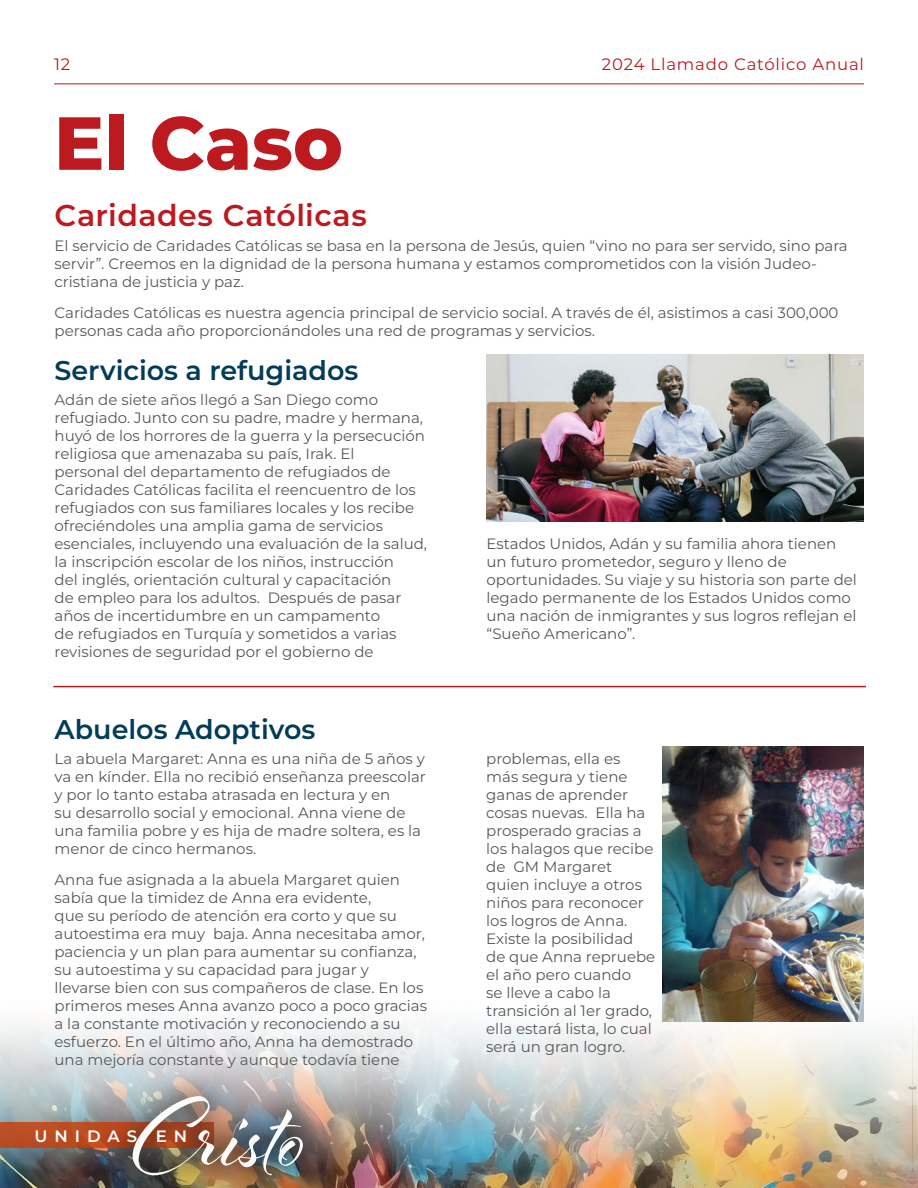
<style>
.page{position:relative;width:918px;height:1188px;background:#fff}
.page>*{position:absolute;margin:0;border:0;box-sizing:border-box;transform-origin:0 0}
.t1{font:104.85px "Al Fresco";color:#fff}
.the_Case{font:800 75px "Montserrat";color:#bd1a1f}
.sub_head{font:600 30px "Montserrat";letter-spacing:.015em;color:#bd1a1f}
.second_level_sub_head{font:600 27px "Montserrat";color:#033c58}
.t2{font:16.5px "Montserrat";letter-spacing:.05em;color:#bd1a1f}
.t3{font:600 16.5px "Montserrat";letter-spacing:.425em;color:#fff}
.small_body{font:15px/18px "Montserrat";color:#57585a}
</style>
<div class="page">
<hr style="left:54px;top:83px;width:810px;height:1px;background:#bd1a1f">
<img style="left:0;top:1021px;width:918px;height:167px">
<svg style="left:0;top:1122px;width:105px;height:25px;background:#bc4c21"></svg>
<div style="left:105px;top:1069px;width:225px;height:119px;background:#231f20;opacity:.75"></div>
<img style="left:662px;top:747px;width:202px;height:274px">
<hr style="left:53px;top:686px;width:813px;height:1px;background:#bd1a1f">
<img style="left:486px;top:354px;width:378px;height:167px">
<p class="t2" style="left:54px;top:53px;width:18px">12</p>
<p class="t2" style="left:602px;top:53px;width:264px">2024 Llamado Católico Anual</p>
<p class="the_Case" style="left:54px;top:88px;width:290px">El Caso</p>
<p class="sub_head" style="left:55px;top:194px;width:314px">Caridades Católicas</p>
<p class="small_body" style="left:55px;top:236px;width:795px">El servicio de Caridades Católicas se basa en la persona de Jesús, quien “vino no para ser servido, sino para servir”. Creemos en la dignidad de la persona humana y estamos comprometidos con la visión Judeo&shy;cristiana de justicia y paz.</p>
<p class="small_body" style="left:55px;top:303px;width:785px">Caridades Católicas es nuestra agencia principal de servicio social. A través de él, asistimos a casi 300,000 personas cada año proporcionándoles una red de programas y servicios.</p>
<p class="second_level_sub_head" style="left:55px;top:352px;width:305px">Servicios a refugiados</p>
<p class="small_body" style="left:55px;top:390px;width:374px">Adán de siete años llegó a San Diego como refugiado. Junto con su padre, madre y hermana, huyó de los horrores de la guerra y la persecución religiosa que amenazaba su país, Irak. El<br>personal del departamento de refugiados de Caridades Católicas facilita el reencuentro de los refugiados con sus familiares locales y los recibe ofreciéndoles una amplia gama de servicios esenciales, incluyendo una evaluación de la salud, la inscripción escolar de los niños, instrucción<br>del inglés, orientación cultural y capacitación<br>de empleo para los adultos. Después de pasar años de incertidumbre en un campamento<br>de refugiados en Turquía y sometidos a varias revisiones de seguridad por el gobierno de</p>
<p class="second_level_sub_head" style="left:55px;top:710px;width:262px">Abuelos Adoptivos</p>
<p class="small_body" style="left:55px;top:749px;width:373px">La abuela Margaret: Anna es una niña de 5 años y va en kínder. Ella no recibió enseñanza preescolar y por lo tanto estaba atrasada en lectura y en<br>su desarrollo social y emocional. Anna viene de una familia pobre y es hija de madre soltera, es la menor de cinco hermanos.</p>
<p class="small_body" style="left:55px;top:870px;width:374px">Anna fue asignada a la abuela Margaret quien sabía que la timidez de Anna era evidente,<br>que su período de atención era corto y que su autoestima era muy baja. Anna necesitaba amor, paciencia y un plan para aumentar su confianza, su autoestima y su capacidad para jugar y llevarse bien con sus compañeros de clase. En los primeros meses Anna avanzo poco a poco gracias a la constante motivación y reconociendo a su esfuerzo. En el último año, Anna ha demostrado una mejoría constante y aunque todavía tiene</p>
<h1 class="t1" style="left:133px;top:1067px;width:177px">Cristo</h1>
<p class="t3" style="left:34px;top:1124px;width:154px">UNIDAS EN</p>
<p class="small_body" style="left:487px;top:534px;width:372px">Estados Unidos, Adán y su familia ahora tienen un futuro prometedor, seguro y lleno de oportunidades. Su viaje y su historia son parte del legado permanente de los Estados Unidos como una nación de inmigrantes y sus logros reflejan el “Sueño Americano”.</p>
<p class="small_body" style="left:486px;top:749px;width:171px">problemas, ella es más segura y tiene ganas de aprender cosas nuevas. Ella ha prosperado gracias a los halagos que recibe de GM Margaret quien incluye a otros niños para reconocer los logros de Anna.<br>Existe la posibilidad de que Anna repruebe el año pero cuando<br>se lleve a cabo la transición al 1er grado, ella estará lista, lo cual será un gran logro.</p>
</div>
